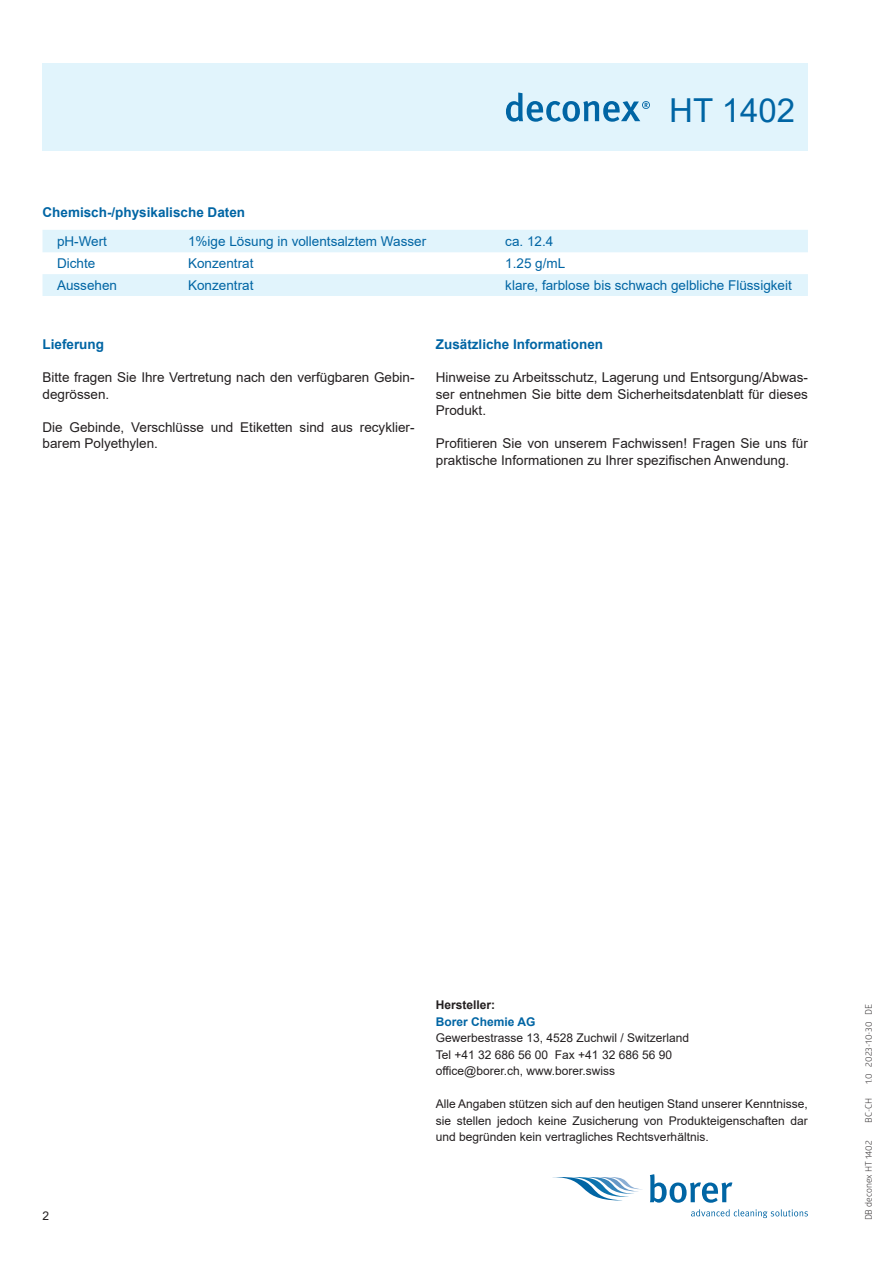
<style>
.page{position:relative;width:893px;height:1263px;background:#fff}
.page>*{position:absolute;margin:0;border:0;box-sizing:border-box;transform-origin:0 0}
.t1{font:33px "Arial";color:#0065a4}
.t2{font:13.5px/16.5px "Arial";color:#231f20}
.t3{font:13.5px "Arial";color:#0065a4}
.t4{font:700 13.5px "Arial";color:#0065a4}
.t5{font:12px/16.5px "Arial";color:#231f20}
.t6{font:700 12px "Arial";color:#0065a4}
.t7{font:700 12px "Arial";color:#231f20}
.t8{font:9px "Glober";color:#231f20}
</style>
<div class="page">
<svg style="left:552px;top:1177px;width:90px;height:23px"></svg>
<svg style="left:650px;top:1174px;width:82px;height:29px"></svg>
<svg style="left:691px;top:1209px;width:117px;height:9px"></svg>
<div style="left:43px;top:64px;width:765px;height:87px;background:#e1f4fc"></div>
<svg style="left:506px;top:93px;width:144px;height:29px"></svg>
<svg style="left:43px;top:230px;width:765px;height:66px;fill:#e1f4fc"></svg>
<h1 class="t1" style="left:669px;top:88px;width:127px">HT 1402</h1>
<p class="t4" style="left:43px;top:203px;width:204px">Chemisch-/physikalische Daten</p>
<p class="t3" style="left:57px;top:232px;width:52px">pH-Wert</p>
<p class="t3" style="left:188px;top:232px;width:240px">1%ige Lösung in vollentsalztem Wasser</p>
<p class="t3" style="left:505px;top:232px;width:50px">ca. 12.4</p>
<p class="t3" style="left:57px;top:254px;width:40px">Dichte</p>
<p class="t3" style="left:188px;top:254px;width:67px">Konzentrat</p>
<p class="t3" style="left:505px;top:254px;width:62px">1.25 g/mL</p>
<p class="t3" style="left:57px;top:276px;width:62px">Aussehen</p>
<p class="t3" style="left:188px;top:276px;width:67px">Konzentrat</p>
<p class="t3" style="left:505px;top:276px;width:288px">klare, farblose bis schwach gelbliche Flüssigkeit</p>
<p class="t4" style="left:43px;top:335px;width:63px">Lieferung</p>
<p class="t2" style="left:43px;top:369px;width:374px">Bitte fragen Sie Ihre Vertretung nach den verfügbaren Gebin&shy;degrössen.</p>
<p class="t2" style="left:43px;top:418px;width:374px">Die Gebinde, Verschlüsse und Etiketten sind aus recyklier&shy;barem Polyethylen.</p>
<p class="t4" style="left:436px;top:335px;width:169px">Zusätzliche Informationen</p>
<p class="t2" style="left:436px;top:369px;width:374px;text-align:justify">Hinweise zu Arbeitsschutz, Lagerung und Entsorgung/Abwas&shy;ser entnehmen Sie bitte dem Sicherheitsdatenblatt für dieses Produkt.</p>
<p class="t2" style="left:436px;top:435px;width:374px">Profitieren Sie von unserem Fachwissen! Fragen Sie uns für praktische Informationen zu Ihrer spezifischen Anwendung.</p>
<p class="t5" style="left:43px;top:1208px;width:8px">2</p>
<p class="t7" style="left:436px;top:996px;width:61px">Hersteller:</p>
<p class="t6" style="left:436px;top:1013px;width:101px">Borer Chemie AG</p>
<p class="t5" style="left:436px;top:1030px;width:255px">Gewerbestrasse 13, 4528 Zuchwil / Switzerland<br>Tel +41 32 686 56 00 Fax +41 32 686 56 90 office@borer.ch, www.borer.swiss</p>
<p class="t5" style="left:436px;top:1096px;width:374px;text-align:justify">Alle Angaben stützen sich auf den heutigen Stand unserer Kenntnisse, sie stellen jedoch keine Zusicherung von Produkteigenschaften dar und begründen kein vertragliches Rechtsverhältnis.</p>
<p class="t8" style="left:862px;top:1084px;width:82px;rotate:-90deg">1.0 2023-10-30 DE</p>
<p class="t8" style="left:862px;top:1123px;width:26px;rotate:-90deg">BC-CH</p>
<p class="t8" style="left:862px;top:1220px;width:82px;rotate:-90deg">DB deconex HT 1402</p>
</div>
